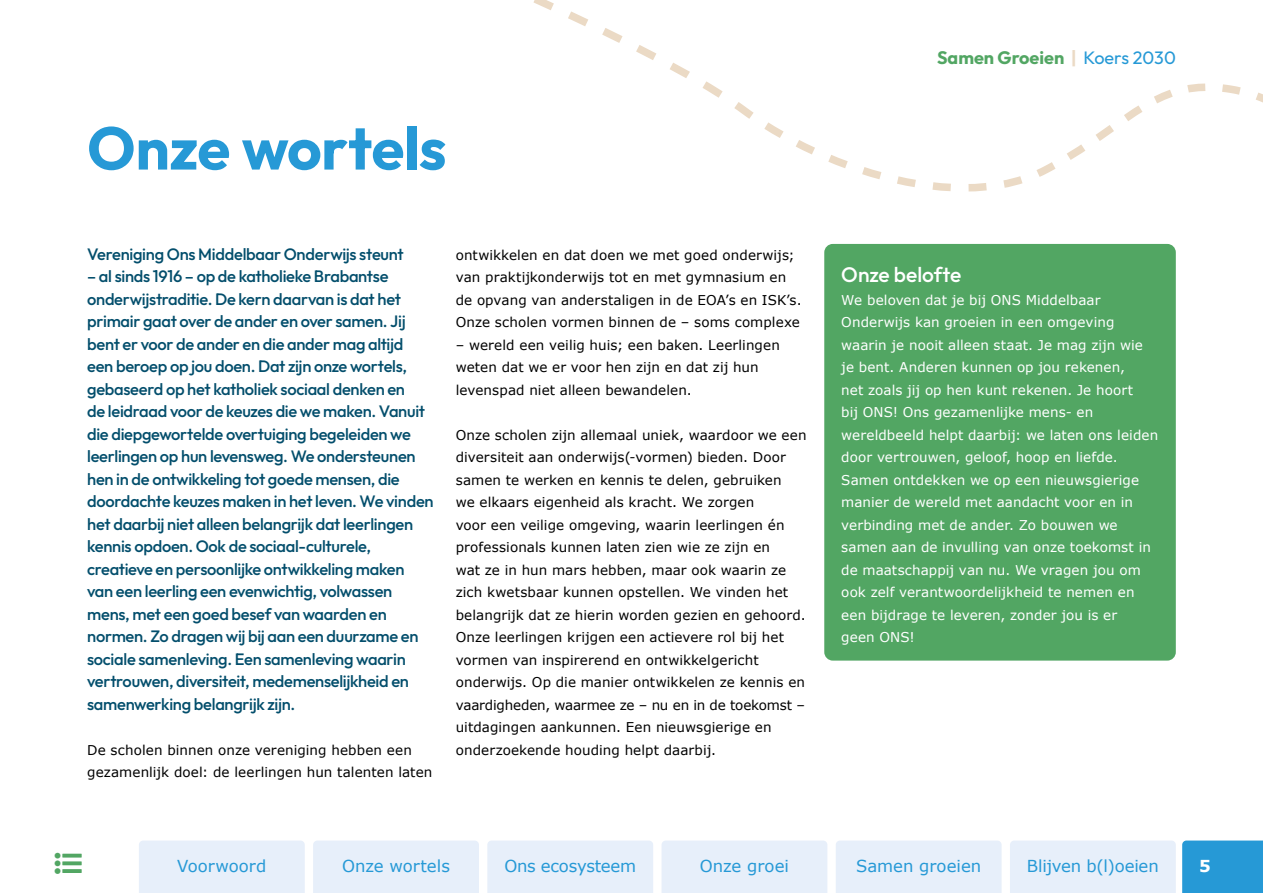
<style>
.page{position:relative;width:1263px;height:893px;background:#fff}
.page>*{position:absolute;margin:0;border:0;box-sizing:border-box;transform-origin:0 0}
.Hoofdstuktitel{font:700 60px "Outfit";letter-spacing:-.01em;color:#2699d6}
.TUSSENKOP_WIT{font:500 21px "Outfit";color:#fff}
.t1{font:700 18px "Outfit";color:#52a663}
.INLEIDING_BLAUW{font:500 16.5px/22.5px "Outfit";letter-spacing:-.015em;color:#034e6c}
.t2{font:16.5px "Verdana";letter-spacing:-.005em;color:#2699d6}
.t3{font:700 16.5px "Verdana";color:#fff}
.BROODTEKST{font:13.5px/22.5px "Verdana";letter-spacing:.005em;color:#000}
.KADERTEKST{font:13.5px/22.5px "Verdana";letter-spacing:.005em;color:#fff}
.s1{color:#ebdac5}
.s2{font-weight:400;color:#2699d6}
</style>
<div class="page">
<div style="left:313px;top:840px;width:166px;height:53px;background:#e7effa"></div>
<div style="left:139px;top:840px;width:166px;height:53px;background:#e7effa"></div>
<div style="left:487px;top:840px;width:166px;height:53px;background:#e7effa"></div>
<div style="left:661px;top:840px;width:166px;height:53px;background:#e7effa"></div>
<div style="left:836px;top:840px;width:165px;height:53px;background:#e7effa"></div>
<div style="left:1010px;top:840px;width:166px;height:53px;background:#e7effa"></div>
<div style="left:1182px;top:840px;width:81px;height:53px;background:#2699d6"></div>
<svg style="left:897px;top:183px;width:126px;height:9px"></svg>
<svg style="left:533px;top:0;width:730px;height:183px"></svg>
<div style="left:824px;top:244px;width:352px;height:417px;background:#52a663;border-radius:9px"></div>
<p class="Hoofdstuktitel" style="left:87px;top:114px;width:361px">Onze wortels</p>
<p class="INLEIDING_BLAUW" style="left:87px;top:242px;width:318px">Vereniging Ons Middelbaar Onderwijs steunt</p>
<p class="INLEIDING_BLAUW" style="left:87px;top:265px;width:348px">– al sinds 1916 – op de katholieke Brabantse onderwijstraditie. De kern daarvan is dat het primair gaat over de ander en over samen. Jij bent er voor de ander en die ander mag altijd een beroep op jou doen. Dat zijn onze wortels, gebaseerd op het katholiek sociaal denken en<br>de leidraad voor de keuzes die we maken. Vanuit die diepgewortelde overtuiging begeleiden we leerlingen op hun levensweg. We ondersteunen hen in de ontwikkeling tot goede mensen, die doordachte keuzes maken in het leven. We vinden het daarbij niet alleen belangrijk dat leerlingen kennis opdoen. Ook de sociaal-culturele, creatieve en persoonlijke ontwikkeling maken van een leerling een evenwichtig, volwassen mens, met een goed besef van waarden en normen. Zo dragen wij bij aan een duurzame en sociale samenleving. Een samenleving waarin vertrouwen, diversiteit, medemenselijkheid en samenwerking belangrijk zijn.</p>
<p class="BROODTEKST" style="left:87px;top:739px;width:347px">De scholen binnen onze vereniging hebben een gezamenlijk doel: de leerlingen hun talenten laten</p>
<p class="BROODTEKST" style="left:456px;top:244px;width:347px">ontwikkelen en dat doen we met goed onderwijs; van praktijkonderwijs tot en met gymnasium en de opvang van anderstaligen in de EOA’s en ISK’s.<br>Onze scholen vormen binnen de – soms complexe</p>
<p class="BROODTEKST" style="left:456px;top:334px;width:326px">– wereld een veilig huis; een baken. Leerlingen weten dat we er voor hen zijn en dat zij hun levenspad niet alleen bewandelen.</p>
<p class="BROODTEKST" style="left:456px;top:424px;width:352px">Onze scholen zijn allemaal uniek, waardoor we een diversiteit aan onderwijs(-vormen) bieden. Door samen te werken en kennis te delen, gebruiken<br>we elkaars eigenheid als kracht. We zorgen<br>voor een veilige omgeving, waarin leerlingen én professionals kunnen laten zien wie ze zijn en<br>wat ze in hun mars hebben, maar ook waarin ze zich kwetsbaar kunnen opstellen. We vinden het belangrijk dat ze hierin worden gezien en gehoord.<br>Onze leerlingen krijgen een actievere rol bij het vormen van inspirerend en ontwikkelgericht onderwijs. Op die manier ontwikkelen ze kennis en vaardigheden, waarmee ze – nu en in de toekomst – uitdagingen aankunnen. Een nieuwsgierige en onderzoekende houding helpt daarbij.</p>
<h3 class="t1" style="left:937px;top:47px;width:240px">Samen Groeien <span class="s1">|</span> <span class="s2">Koers 2030</span></h3>
<p class="TUSSENKOP_WIT" style="left:841px;top:263px;width:122px">Onze belofte</p>
<p class="KADERTEKST" style="left:841px;top:289px;width:319px">We beloven dat je bij ONS Middelbaar Onderwijs kan groeien in een omgeving waarin je nooit alleen staat. Je mag zijn wie je bent. Anderen kunnen op jou rekenen,<br>net zoals jij op hen kunt rekenen. Je hoort<br>bij ONS! Ons gezamenlijke mens- en wereldbeeld helpt daarbij: we laten ons leiden door vertrouwen, geloof, hoop en liefde.<br>Samen ontdekken we op een nieuwsgierige manier de wereld met aandacht voor en in verbinding met de ander. Zo bouwen we samen aan de invulling van onze toekomst in de maatschappij van nu. We vragen jou om ook zelf verantwoordelijkheid te nemen en een bijdrage te leveren, zonder jou is er<br>geen ONS!</p>
<p class="t2" style="left:177px;top:855px;width:91px">Voorwoord</p>
<p class="t2" style="left:342px;top:855px;width:109px">Onze wortels</p>
<p class="t2" style="left:504px;top:855px;width:133px">Ons ecosysteem</p>
<p class="t2" style="left:700px;top:855px;width:91px">Onze groei</p>
<p class="t2" style="left:856px;top:855px;width:127px">Samen groeien</p>
<p class="t2" style="left:1027px;top:855px;width:133px">Blijven b(l)oeien</p>
<p class="t3" style="left:1199px;top:855px;width:13px">5</p>
</div>
